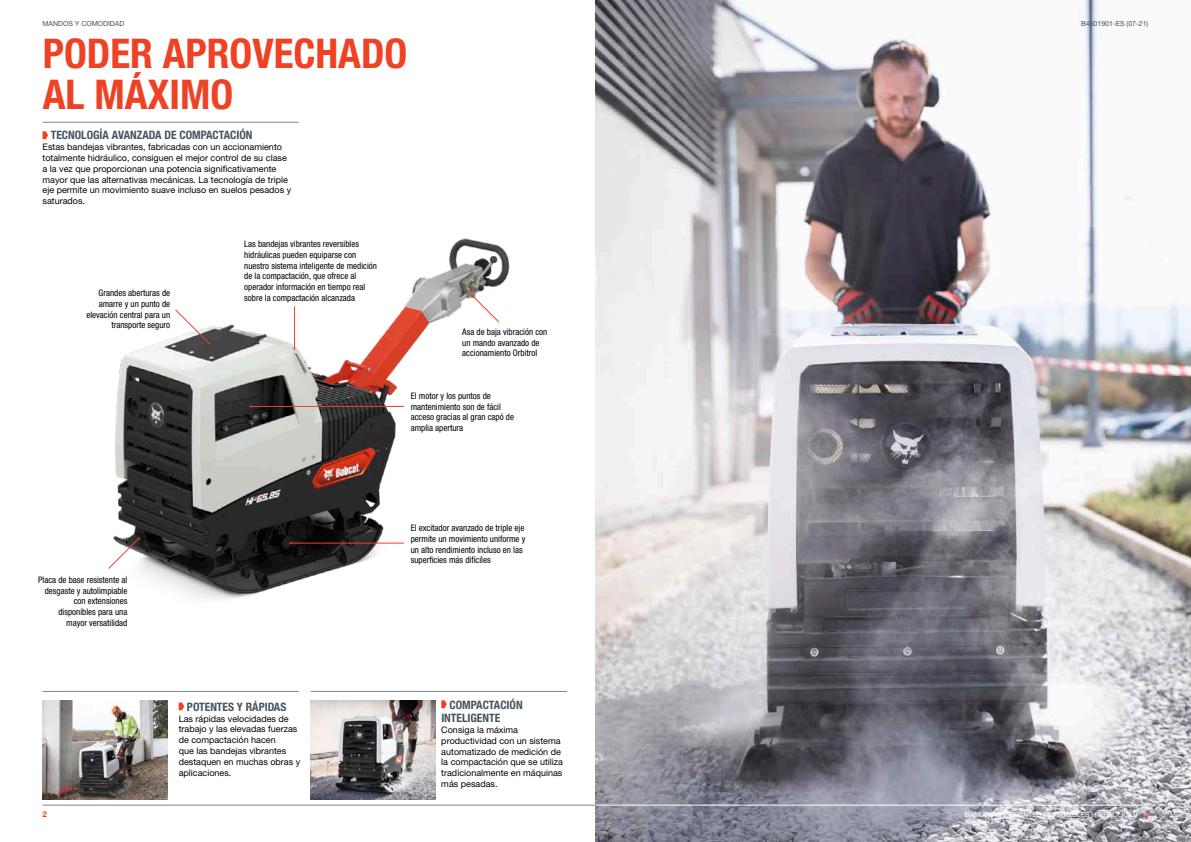
<style>
.page{position:relative;width:1191px;height:842px;background:#fff}
.page>*{position:absolute;margin:0;border:0;box-sizing:border-box;transform-origin:0 0}
.t1{font:700 condensed 41px/40.4px "Helvetica Neue LT Pro";color:#ef4123}
.t2{font:700 condensed 11.6px/13.6px "Helvetica Neue LT Pro";color:#45545f}
.t3{font:condensed 9px/10.8px "Helvetica Neue LT Pro";color:#000}
.t4{font:9px/10.8px "Helvetica Neue LT Pro";color:#000}
.t5{font:700 8px "Helvetica Neue LT Pro";color:#ef4123}
.t6{font:7px "Helvetica Neue LT Pro";color:#fff}
.t7{font:7px "Helvetica Neue LT Pro";color:#45545f}
.s1{font-weight:700;color:#ef4123}
</style>
<div class="page">
<hr style="left:43px;top:805px;width:552px;height:1px;background:#7d878b">
<img style="left:113px;top:238px;width:397px;height:361px">
<img style="left:595px;top:0;width:596px;height:842px">
<hr style="left:595px;top:805px;width:553px;height:1px;background:#fff">
<img style="left:43px;top:700px;width:124px;height:99px">
<img style="left:311px;top:700px;width:124px;height:99px">
<hr style="left:43px;top:122px;width:256px;height:1px;background:#7d878b">
<svg style="left:43px;top:131px;width:5px;height:8px"></svg>
<svg style="left:441px;top:700px;width:6px;height:8px"></svg>
<svg style="left:179px;top:702px;width:5px;height:8px"></svg>
<hr style="left:43px;top:691px;width:256px;height:1px;background:#7d878b">
<hr style="left:311px;top:691px;width:256px;height:1px;background:#7d878b">
<svg style="left:468px;top:291px;width:31px;height:32px"></svg>
<hr style="left:251px;top:406px;width:153px;height:1px;background:#ef4123">
<svg style="left:175px;top:309px;width:35px;height:35px"></svg>
<hr style="left:294px;top:306px;width:1px;height:43px;background:#ef4123">
<hr style="left:291px;top:543px;width:113px;height:1px;background:#ef4123">
<svg style="left:108px;top:537px;width:32px;height:32px"></svg>
<p class="t7" style="left:43px;top:19px;width:83px">MANDOS Y COMODIDAD</p>
<h1 class="t1" style="left:43px;top:33px;width:366px">PODER APROVECHADO<br>AL MÁXIMO</h1>
<p class="t2" style="left:51px;top:128px;width:203px">TECNOLOGÍA AVANZADA DE COMPACTACIÓN</p>
<p class="t4" style="left:43px;top:141px;width:250px">Estas bandejas vibrantes, fabricadas con un accionamiento totalmente hidráulico, consiguen el mejor control de su clase a la vez que proporcionan una potencia significativamente mayor que las alternativas mecánicas. La tecnología de triple eje permite un movimiento suave incluso en suelos pesados y saturados.</p>
<p class="t3" style="left:86px;top:287px;width:85px;text-align:right">Grandes aberturas de amarre y un punto de elevación central para un transporte seguro</p>
<p class="t3" style="left:244px;top:238px;width:134px">Las bandejas vibrantes reversibles hidráulicas pueden equiparse con nuestro sistema inteligente de medición de la compactación, que ofrece al operador información en tiempo real sobre la compactación alcanzada</p>
<p class="t3" style="left:462px;top:326px;width:87px">Asa de baja vibración con un mando avanzado de accionamiento Orbitrol</p>
<p class="t3" style="left:411px;top:390px;width:105px">El motor y los puntos de mantenimiento son de fácil acceso gracias al gran capó de amplia apertura</p>
<p class="t3" style="left:38px;top:574px;width:91px;text-align:right">Placa de base resistente al desgaste y autolimpiable con extensiones disponibles para una mayor versatilidad</p>
<p class="t5" style="left:43px;top:809px;width:6px">2</p>
<p class="t2" style="left:187px;top:700px;width:101px">POTENTES Y RÁPIDAS</p>
<p class="t4" style="left:179px;top:713px;width:123px">Las rápidas velocidades de trabajo y las elevadas fuerzas de compactación hacen<br>que las bandejas vibrantes destaquen en muchas obras y aplicaciones.</p>
<p class="t3" style="left:411px;top:522px;width:116px">El excitador avanzado de triple eje permite un movimiento uniforme y un alto rendimiento incluso en las superficies más difíciles</p>
<p class="t2" style="left:441px;top:698px;width:83px;text-indent:8px">COMPACTACIÓN<br>INTELIGENTE</p>
<p class="t4" style="left:441px;top:724px;width:123px">Consiga la máxima productividad con un sistema automatizado de medición de la compactación que se utiliza tradicionalmente en máquinas más pesadas.</p>
<p class="t7" style="left:1081px;top:19px;width:69px">B4501901-ES (07-21)</p>
<p class="t6" style="left:965px;top:810px;width:185px">BANDEJAS VIBRANTES REVERSIBLES HIDRÁULICAS <span class="s1">3</span></p>
</div>
